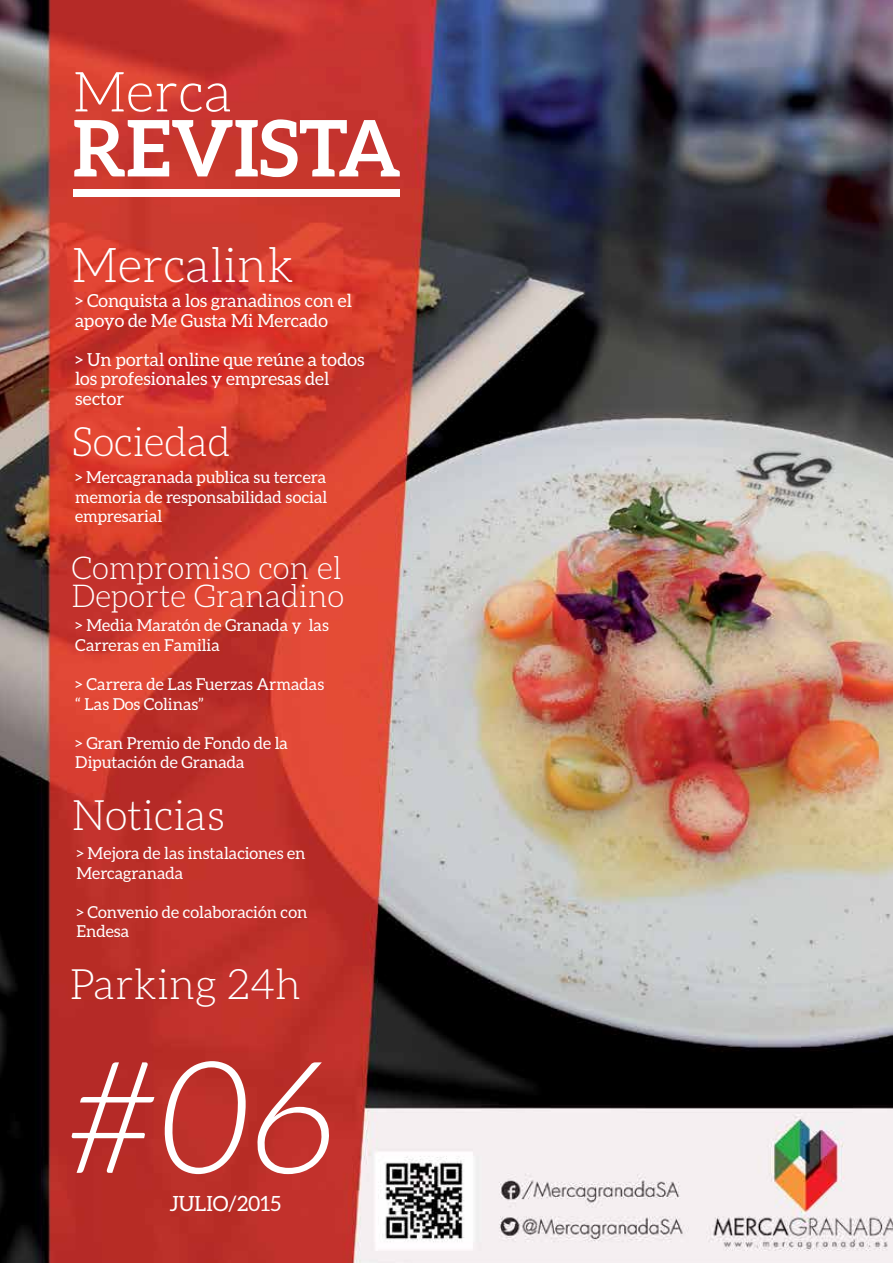
<style>
.page{position:relative;width:893px;height:1263px;background:#fff}
.page>*{position:absolute;margin:0;border:0;box-sizing:border-box;transform-origin:0 0}
.t1{font:italic 300 156px "Aleo";color:#fff}
.t2{font:700 78px "Aleo";color:#fff}
.t3{font:300 55.5px "Aleo";color:#fff}
.t4{font:300 48px "Aleo";color:#fff}
.t5{font:300 42px "Aleo";color:#fff}
.t6{font:300 40.5px "Aleo";color:#fff}
.t7{font:300 31.5px/28.5px "Aleo";color:#fff}
.t8{font:21px "Aleo";color:#fff}
.t9{font:18px/19.5px "Aleo";color:#fff}
.t10{font:16.5px/19.5px "Aleo";color:#fff}
</style>
<div class="page">
<img style="left:0;top:0;width:893px;height:1263px">
<div style="left:73px;top:189px;width:327px;height:7px;background:#fff"></div>
<h3 class="t3" style="left:73px;top:62px;width:161px">Merca</h3>
<h2 class="t2" style="left:73px;top:103px;width:330px">REVISTA</h2>
<h3 class="t4" style="left:72px;top:239px;width:224px">Mercalink</h3>
<p class="t9" style="left:75px;top:291px;width:279px">&gt; Conquista a los granadinos con el apoyo de Me Gusta Mi Mercado</p>
<p class="t9" style="left:75px;top:350px;width:291px">&gt; Un portal online que reúne a todos los profesionales y empresas del sector</p>
<h3 class="t6" style="left:72px;top:420px;width:160px">Sociedad</h3>
<p class="t10" style="left:75px;top:468px;width:254px;text-align:justify">&gt; Mercagranada publica su tercera memoria de responsabilidad social empresarial</p>
<h3 class="t7" style="left:71px;top:553px;width:274px">Compromiso con el<br>Deporte Granadino</h3>
<p class="t10" style="left:75px;top:616px;width:255px">&gt; Media Maratón de Granada y las<br>Carreras en Familia</p>
<p class="t10" style="left:75px;top:674px;width:250px">&gt; Carrera de Las Fuerzas Armadas “ Las Dos Colinas”</p>
<p class="t10" style="left:75px;top:733px;width:214px">&gt; Gran Premio de Fondo de la<br>Diputación de Granada</p>
<h3 class="t5" style="left:72px;top:793px;width:154px">Noticias</h3>
<p class="t10" style="left:77px;top:843px;width:230px">&gt; Mejora de las instalaciones en<br>Mercagranada</p>
<p class="t10" style="left:77px;top:902px;width:232px">&gt; Convenio de colaboración con<br>Endesa</p>
<h3 class="t5" style="left:70px;top:962px;width:233px">Parking 24h</h3>
<h1 class="t1" style="left:68px;top:1033px;width:268px">#06</h1>
<p class="t8" style="left:170px;top:1191px;width:113px">JULIO/2015</p>
</div>
